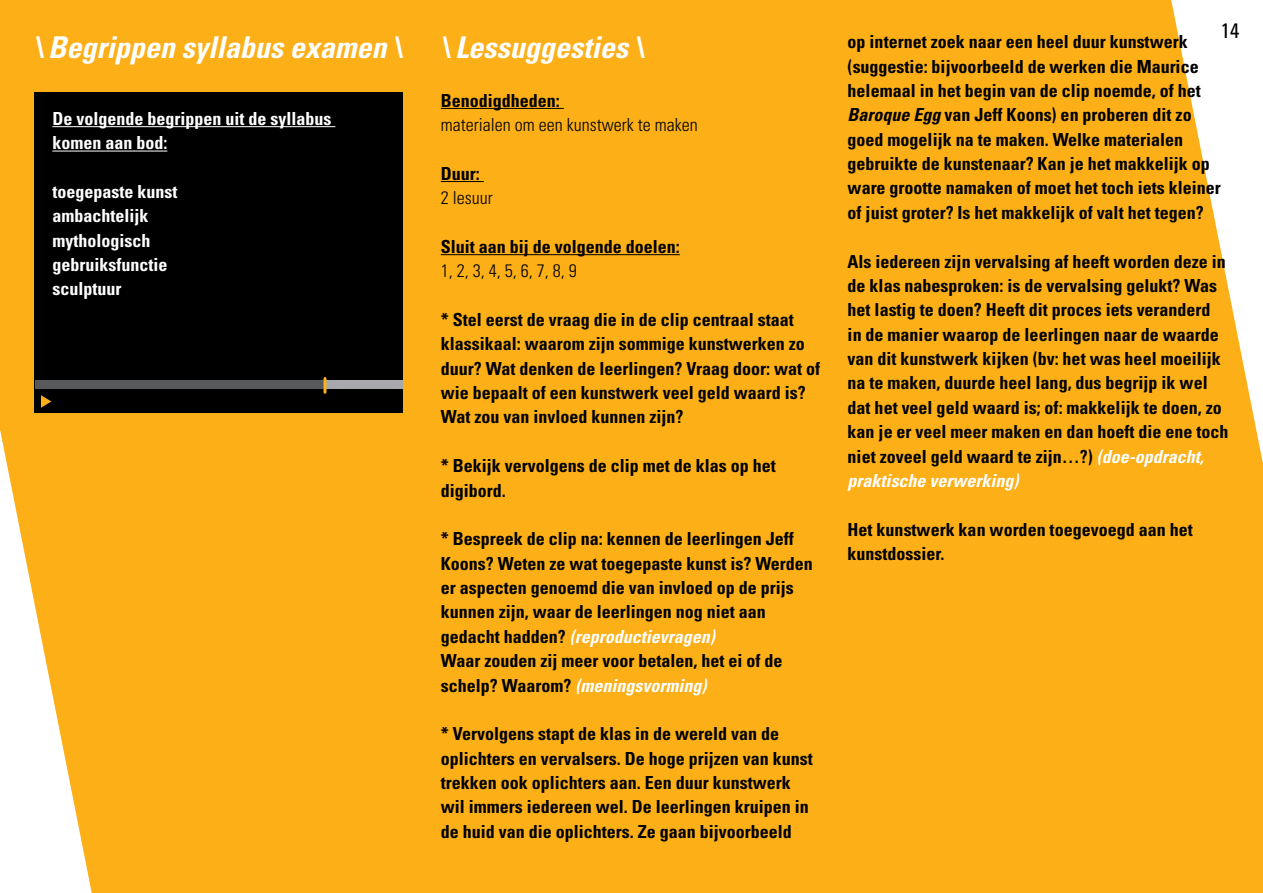
<style>
.page{position:relative;width:1263px;height:893px;background:#fcaf17}
.page>*{position:absolute;margin:0;border:0;box-sizing:border-box;transform-origin:0 0}
.t1{font:italic 700 condensed 30px "Univers";color:#fff}
.t2{font:condensed 21px "Univers";color:#000}
.t3{font:700 condensed 18px/24.3px "Univers";color:#000}
.t4{font:700 condensed 18px/24.3px "Univers";color:#fff}
.t5{font:300 condensed 18px "Univers";color:#000}
.s1{font-style:italic;color:#fff}
.s2{font-style:italic}
</style>
<div class="page">
<svg style="left:1171px;top:0;width:92px;height:462px"></svg>
<svg style="left:0;top:431px;width:92px;height:462px"></svg>
<hr style="left:441px;top:108px;width:123px;height:1px;background:#000">
<hr style="left:441px;top:181px;width:43px;height:1px;background:#000">
<hr style="left:441px;top:254px;width:239px;height:1px;background:#000">
<div style="left:34px;top:92px;width:368px;height:320px;background:#000"></div>
<div style="left:35px;top:381px;width:289px;height:8px;background:#58595b"></div>
<div style="left:324px;top:381px;width:78px;height:8px;background:#a7a9ac"></div>
<svg style="left:41px;top:395px;width:10px;height:13px"></svg>
<hr style="left:52px;top:126px;width:283px;height:1px;background:#fff">
<hr style="left:52px;top:151px;width:115px;height:1px;background:#fff">
<hr style="left:323px;top:378px;width:3px;height:14px;background:#fcaf17">
<h1 class="t1" style="left:34px;top:29px;width:368px">\ Begrippen syllabus examen \</h1>
<h1 class="t1" style="left:441px;top:29px;width:203px">\ Lessuggesties \</h1>
<p class="t3" style="left:441px;top:88px;width:120px">Benodigdheden:</p>
<p class="t5" style="left:441px;top:114px;width:258px">materialen om een kunstwerk te maken</p>
<p class="t3" style="left:441px;top:161px;width:40px">Duur:</p>
<p class="t5" style="left:441px;top:187px;width:53px">2 lesuur</p>
<p class="t3" style="left:441px;top:234px;width:241px">Sluit aan bij de volgende doelen:</p>
<p class="t5" style="left:441px;top:260px;width:137px">1, 2, 3, 4, 5, 6, 7, 8, 9</p>
<p class="t3" style="left:441px;top:307px;width:381px">* Stel eerst de vraag die in de clip centraal staat klassikaal: waarom zijn sommige kunstwerken zo duur? Wat denken de leerlingen? Vraag door: wat of wie bepaalt of een kunstwerk veel geld waard is?<br>Wat zou van invloed kunnen zijn?</p>
<p class="t3" style="left:441px;top:454px;width:336px">* Bekijk vervolgens de clip met de klas op het digibord.</p>
<p class="t3" style="left:441px;top:527px;width:374px">* Bespreek de clip na: kennen de leerlingen Jeff Koons? Weten ze wat toegepaste kunst is? Werden er aspecten genoemd die van invloed op de prijs kunnen zijn, waar de leerlingen nog niet aan gedacht hadden? <span class="s1">(reproductievragen)<br></span>Waar zouden zij meer voor betalen, het ei of de schelp? Waarom? <span class="s1">(meningsvorming)</span></p>
<p class="t3" style="left:441px;top:722px;width:373px">* Vervolgens stapt de klas in de wereld van de oplichters en vervalsers. De hoge prijzen van kunst trekken ook oplichters aan. Een duur kunstwerk wil immers iedereen wel. De leerlingen kruipen in de huid van die oplichters. Ze gaan bijvoorbeeld</p>
<p class="t4" style="left:52px;top:106px;width:280px">De volgende begrippen uit de syllabus komen aan bod:</p>
<p class="t4" style="left:52px;top:179px;width:126px">toegepaste kunst ambachtelijk mythologisch gebruiksfunctie sculptuur</p>
<p class="t2" style="left:1221px;top:17px;width:20px">14</p>
<p class="t3" style="left:848px;top:30px;width:374px">op internet zoek naar een heel duur kunstwerk (suggestie: bijvoorbeeld de werken die Maurice helemaal in het begin van de clip noemde, of het <span class="s2">Baroque Egg</span> van Jeff Koons) en proberen dit zo goed mogelijk na te maken. Welke materialen gebruikte de kunstenaar? Kan je het makkelijk op ware grootte namaken of moet het toch iets kleiner of juist groter? Is het makkelijk of valt het tegen?</p>
<p class="t3" style="left:848px;top:249px;width:382px">Als iedereen zijn vervalsing af heeft worden deze in de klas nabesproken: is de vervalsing gelukt? Was het lastig te doen? Heeft dit proces iets veranderd in de manier waarop de leerlingen naar de waarde van dit kunstwerk kijken (bv: het was heel moeilijk na te maken, duurde heel lang, dus begrijp ik wel dat het veel geld waard is; of: makkelijk te doen, zo kan je er veel meer maken en dan hoeft die ene toch niet zoveel geld waard te zijn…?) <span class="s1">(doe-opdracht, praktische verwerking)</span></p>
<p class="t3" style="left:848px;top:517px;width:346px">Het kunstwerk kan worden toegevoegd aan het kunstdossier.</p>
</div>
